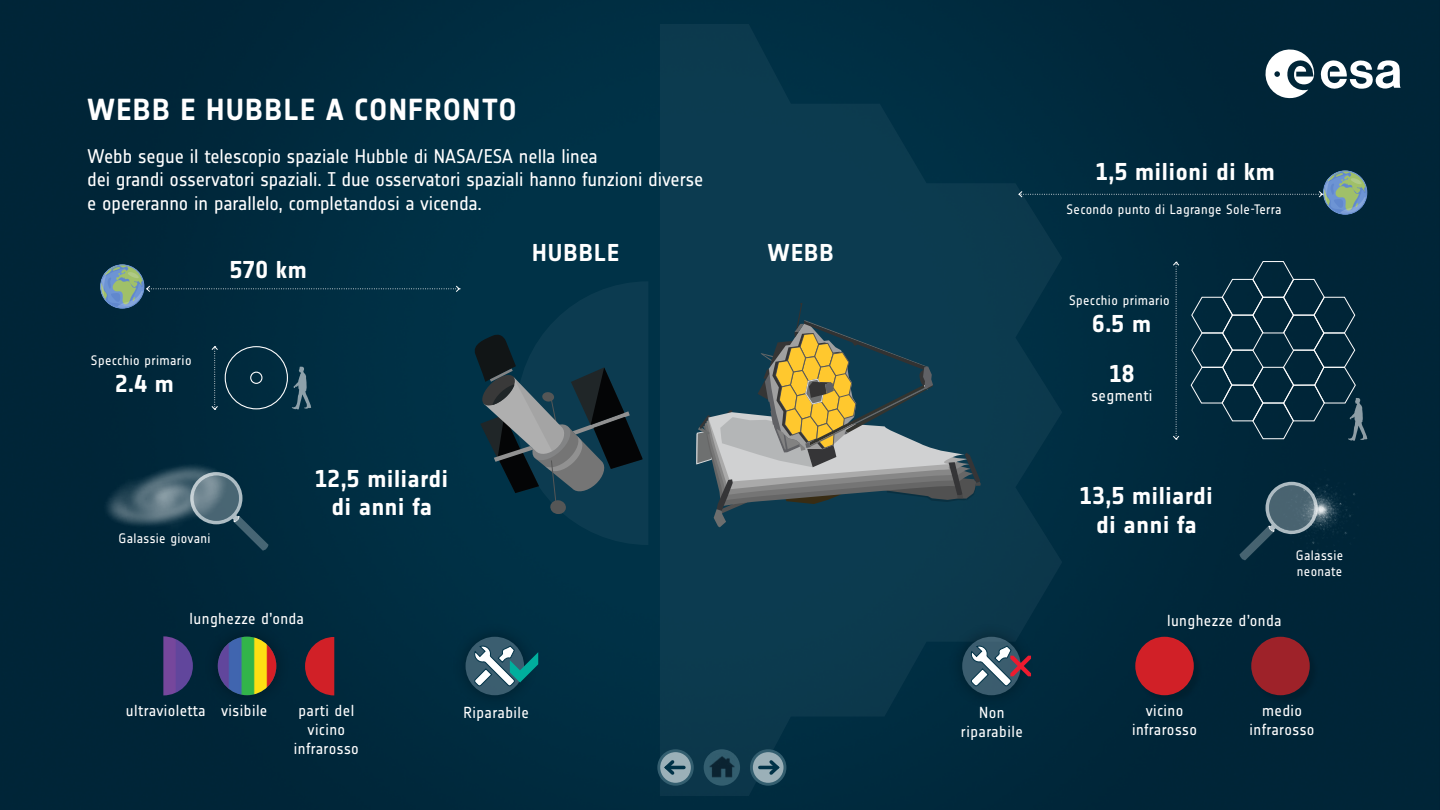
<style>
.page{position:relative;width:1440px;height:810px;background:#fff}
.page>*{position:absolute;margin:0;border:0;box-sizing:border-box;transform-origin:0 0}
.t1{font:700 30px "Notes Esa";letter-spacing:.04em;color:#fff}
.t2{font:700 24px/28.8px "Notes Esa";letter-spacing:.03em;color:#fff;text-align:center}
.t3{font:19.5px/23.4px "Notes Esa";letter-spacing:-.005em;color:#fff}
.t4{font:15.75px/18.9px "Notes Esa";letter-spacing:.025em;color:#fff;text-align:center}
.t5{font:13.5px/16.2px "Notes Esa";letter-spacing:.025em;color:#fff}
</style>
<div class="page">
<img style="left:0;top:0;width:1440px;height:810px">
<div style="left:1136px;top:638px;width:67px;height:66px;background:#002537"></div>
<div style="left:1135px;top:637px;width:59px;height:58px;background:#d12027;border-radius:50%"></div>
<div style="left:1252px;top:638px;width:67px;height:66px;background:#002436"></div>
<div style="left:1251px;top:637px;width:59px;height:58px;background:#9e2229;border-radius:50%"></div>
<svg style="left:660px;top:24px;width:402px;height:772px;background:#08364a"></svg>
<svg style="left:696px;top:303px;width:285px;height:224px;background:#4c6364"></svg>
<svg style="left:471px;top:281px;width:177px;height:264px;background:#183c4c"></svg>
<div style="left:1323px;top:170px;width:44px;height:45px;border:1px solid #6d94d4;border-radius:50%"></div>
<div style="left:225px;top:346px;width:63px;height:63px;border:1px solid #fff;border-radius:50%"></div>
<div style="left:250px;top:372px;width:12px;height:12px;border:1px solid #fff;border-radius:50%"></div>
<svg style="left:292px;top:366px;width:19px;height:43px"></svg>
<svg style="left:1190px;top:261px;width:177px;height:180px;background:#0f3344"></svg>
<svg style="left:242px;top:472px;width:27px;height:79px;background:#093144"></svg>
<div style="left:451px;top:622px;width:87px;height:87px;background:#002d40"></div>
<div style="left:466px;top:637px;width:58px;height:58px;background:#3b5e6f;border-radius:50%"></div>
<svg style="left:473px;top:646px;width:65px;height:41px"></svg>
<div style="left:948px;top:622px;width:87px;height:87px;background:#002c3f"></div>
<div style="left:962px;top:637px;width:59px;height:58px;background:#3b5d6f;border-radius:50%"></div>
<svg style="left:970px;top:646px;width:61px;height:41px"></svg>
<div style="left:203px;top:622px;width:87px;height:87px;background:#002538"></div>
<img style="left:163px;top:636px;width:30px;height:59px">
<img style="left:218px;top:637px;width:58px;height:58px;border-radius:29px">
<img style="left:85px;top:436px;width:157px;height:124px">
<div style="left:1258px;top:447px;width:134px;height:133px;background:#002538"></div>
<svg style="left:1239px;top:482px;width:79px;height:79px;background:#274757"></svg>
<svg style="left:305px;top:637px;width:29px;height:58px;background:#a4212b"></svg>
<svg style="left:1320px;top:60px;width:81px;height:29px"></svg>
<svg style="left:1263px;top:47px;width:51px;height:53px"></svg>
<svg style="left:101px;top:265px;width:359px;height:43px;background:#0e394b"></svg>
<svg style="left:211px;top:346px;width:8px;height:64px"></svg>
<svg style="left:1018px;top:171px;width:349px;height:43px;background:#0f3748"></svg>
<svg style="left:1172px;top:261px;width:8px;height:179px"></svg>
<svg style="left:750px;top:749px;width:36px;height:37px"></svg>
<svg style="left:753px;top:752px;width:31px;height:31px"></svg>
<hr style="left:760px;top:766px;width:17px;height:3px;background:#003247">
<svg style="left:766px;top:757px;width:16px;height:21px"></svg>
<svg style="left:657px;top:749px;width:37px;height:37px"></svg>
<svg style="left:660px;top:752px;width:31px;height:31px"></svg>
<hr style="left:667px;top:766px;width:17px;height:3px;background:#003247">
<svg style="left:661px;top:757px;width:17px;height:21px"></svg>
<div style="left:704px;top:749px;width:36px;height:37px;background:#335e6f;border-radius:50%"></div>
<img style="left:709px;top:754px;width:26px;height:24px">
<h1 class="t1" style="left:87px;top:92px;width:431px">WEBB E HUBBLE A CONFRONTO</h1>
<p class="t3" style="left:87px;top:144px;width:618px">Webb segue il telescopio spaziale Hubble di NASA/ESA nella linea<br>dei grandi osservatori spaziali. I due osservatori spaziali hanno funzioni diverse e opereranno in parallelo, completandosi a vicenda.</p>
<p class="t2" style="left:230px;top:255px;width:78px">570 km</p>
<p class="t5" style="left:91px;top:352px;width:102px">Specchio primario</p>
<p class="t2" style="left:116px;top:370px;width:60px">2.4 m</p>
<p class="t5" style="left:118px;top:530px;width:94px">Galassie giovani</p>
<p class="t2" style="left:315px;top:464px;width:134px">12,5 miliardi di anni fa</p>
<p class="t4" style="left:190px;top:609px;width:116px">lunghezze d’onda</p>
<p class="t2" style="left:532px;top:238px;width:89px">HUBBLE</p>
<p class="t2" style="left:768px;top:238px;width:68px">WEBB</p>
<p class="t4" style="left:126px;top:701px;width:143px">ultravioletta visibile</p>
<p class="t4" style="left:294px;top:701px;width:66px">parti del vicino infrarosso</p>
<p class="t4" style="left:961px;top:703px;width:63px">Non riparabile</p>
<p class="t4" style="left:464px;top:703px;width:67px">Riparabile</p>
<p class="t2" style="left:1096px;top:157px;width:181px">1,5 milioni di km</p>
<p class="t5" style="left:1066px;top:201px;width:216px">Secondo punto di Lagrange Sole-Terra</p>
<p class="t5" style="left:1069px;top:292px;width:102px">Specchio primario</p>
<p class="t2" style="left:1093px;top:299px;width:60px;line-height:49.7px">6.5 m<br>18</p>
<p class="t4" style="left:1091px;top:386px;width:63px">segmenti</p>
<p class="t2" style="left:1080px;top:481px;width:134px">13,5 miliardi di anni fa</p>
<p class="t4" style="left:1167px;top:611px;width:116px">lunghezze d’onda</p>
<p class="t5" style="left:1296px;top:547px;width:49px">Galassie neonate</p>
<p class="t4" style="left:1132px;top:701px;width:66px">vicino infrarosso</p>
<p class="t4" style="left:1250px;top:701px;width:66px">medio infrarosso</p>
</div>
